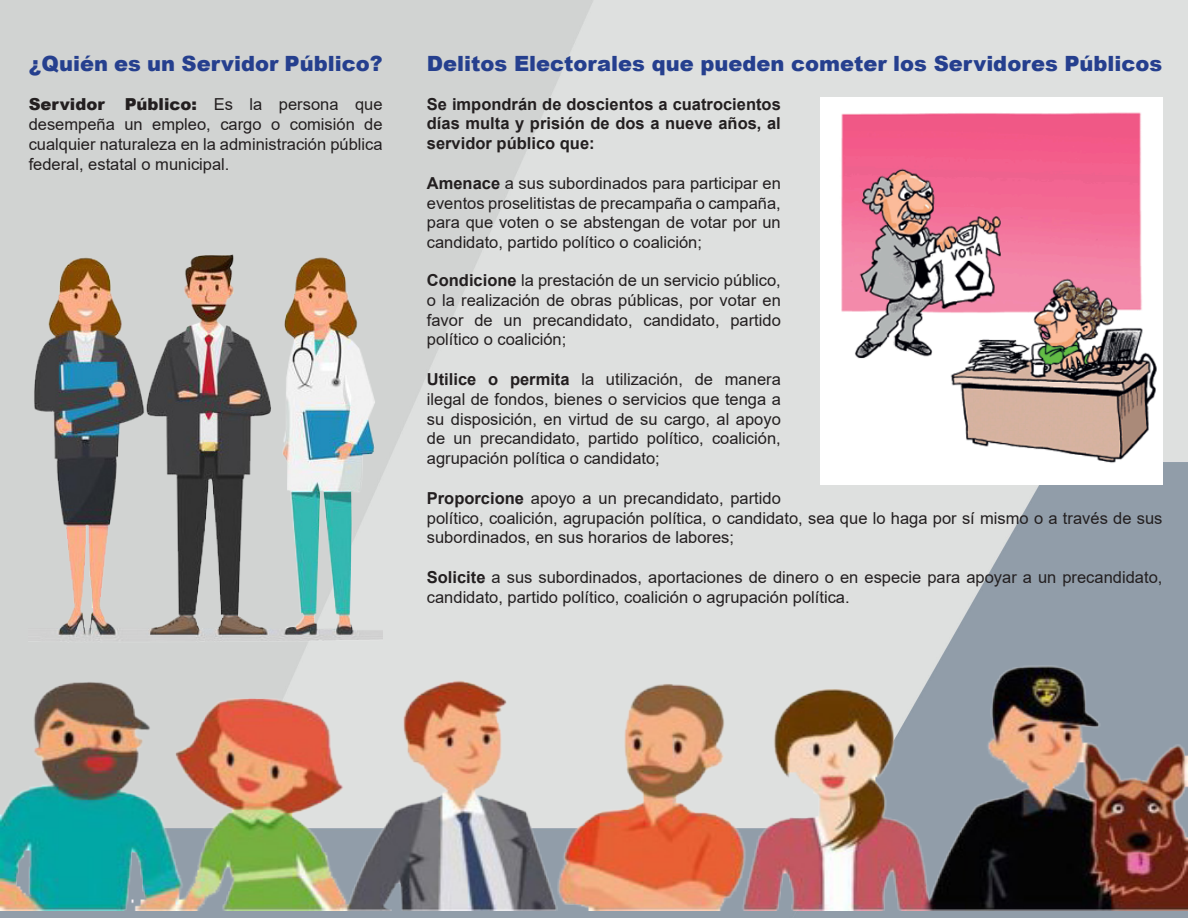
<style>
.page{position:relative;width:1188px;height:918px;background:#fff}
.page>*{position:absolute;margin:0;border:0;box-sizing:border-box;transform-origin:0 0}
.t1{font:900 21px "Arial";color:#253f8e}
.t2{font:16.5px/19.8px "Arial";color:#231f20;text-align:justify}
.t3{font:700 16.5px/19.8px "Arial";color:#231f20;text-align:justify}
.s1{font-weight:900}
.s2{font-weight:700}
</style>
<div class="page">
<img style="left:1px;top:1px;width:1186px;height:916px">
<img style="left:1px;top:649px;width:1187px;height:261px">
<img style="left:821px;top:98px;width:341px;height:386px">
<img style="left:29px;top:228px;width:354px;height:428px">
<p class="t1" style="left:29px;top:48px;width:355px">¿Quién es un Servidor Público?</p>
<p class="t2" style="left:29px;top:94px;width:355px"><span class="s1">Servidor Público:</span> Es la persona que desempeña un empleo, cargo o comisión de cualquier naturaleza en la administración pública federal, estatal o municipal.</p>
<p class="t1" style="left:427px;top:48px;width:737px">Delitos Electorales que pueden cometer los Servidores Públicos</p>
<p class="t3" style="left:427px;top:94px;width:355px">Se impondrán de doscientos a cuatrocientos días multa y prisión de dos a nueve años, al servidor público que:</p>
<p class="t2" style="left:427px;top:173px;width:355px"><span class="s2">Amenace</span> a sus subordinados para participar en eventos proselitistas de precampaña o campaña, para que voten o se abstengan de votar por un candidato, partido político o coalición;</p>
<p class="t2" style="left:427px;top:270px;width:355px"><span class="s2">Condicione</span> la prestación de un servicio público, o la realización de obras públicas, por votar en favor de un precandidato, candidato, partido político o coalición;</p>
<p class="t2" style="left:427px;top:369px;width:356px"><span class="s2">Utilice o permita</span> la utilización, de manera ilegal de fondos, bienes o servicios que tenga a su disposición, en virtud de su cargo, al apoyo de un precandidato, partido político, coalición, agrupación política o candidato;</p>
<p class="t2" style="left:427px;top:488px;width:737px;text-align:left"><span class="s2">Proporcione</span> apoyo a un precandidato, partido<br>político, coalición, agrupación política, o candidato, sea que lo haga por sí mismo o a través de sus subordinados, en sus horarios de labores;</p>
<p class="t2" style="left:427px;top:567px;width:737px"><span class="s2">Solicite</span> a sus subordinados, aportaciones de dinero o en especie para apoyar a un precandidato, candidato, partido político, coalición o agrupación política.</p>
</div>
